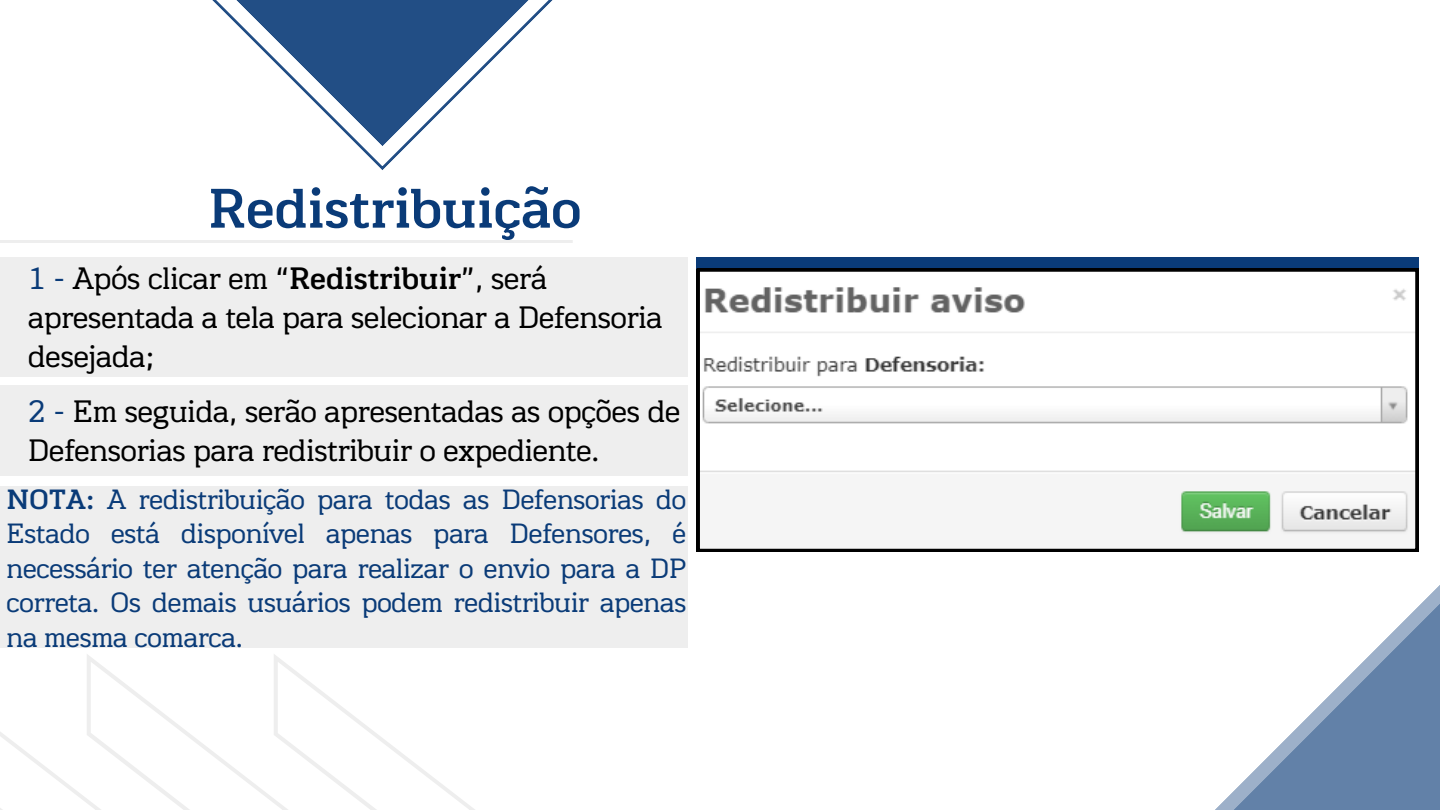
<style>
.page{position:relative;width:1440px;height:810px;background:#fff}
.page>*{position:absolute;margin:0;border:0;box-sizing:border-box;transform-origin:0 0}
.t1{font:53.9px "RTL Jannah Medium";color:#0a3b78}
.t2{font:30px/39px "RTL Jannah Regular";color:#000}
.t3{font:27px/34.5px "RTL Jannah Regular";color:#0a3b78;text-align:justify}
.s1{color:#0a3b78}
.s2{font-family:"RTL Jannah Medium"}
</style>
<div class="page">
<div style="left:696px;top:258px;width:723px;height:99px;background:#0a3b78"></div>
<svg style="left:1171px;top:547px;width:269px;height:263px"></svg>
<hr style="left:0;top:240px;width:573px;height:3px;background:#eee">
<svg style="left:0;top:654px;width:475px;height:156px"></svg>
<div style="left:0;top:258px;width:687px;height:119px;background:#eee"></div>
<div style="left:0;top:385px;width:688px;height:91px;background:#eee"></div>
<div style="left:0;top:486px;width:688px;height:162px;background:#eee"></div>
<svg style="left:212px;top:0;width:341px;height:170px"></svg>
<svg style="left:697px;top:269px;width:721px;height:282px"></svg>
<h1 class="t1" style="left:208px;top:174px;width:375px">Redistribuição</h1>
<p class="t2" style="left:28px;top:259px;width:636px"><span class="s1">1 -</span> Após clicar em “<span class="s2">Redistribuir</span>”, será apresentada a tela para selecionar a Defensoria desejada;</p>
<p class="t2" style="left:28px;top:392px;width:654px"><span class="s1">2 -</span> Em seguida, serão apresentadas as opções de<br>Defensorias para redistribuir o expediente.</p>
<p class="t3" style="left:7px;top:482px;width:681px"><span class="s2">NOTA:</span> A redistribuição para todas as Defensorias do Estado está disponível apenas para Defensores, é necessário ter atenção para realizar o envio para a DP correta. Os demais usuários podem redistribuir apenas na mesma comarca.</p>
</div>
